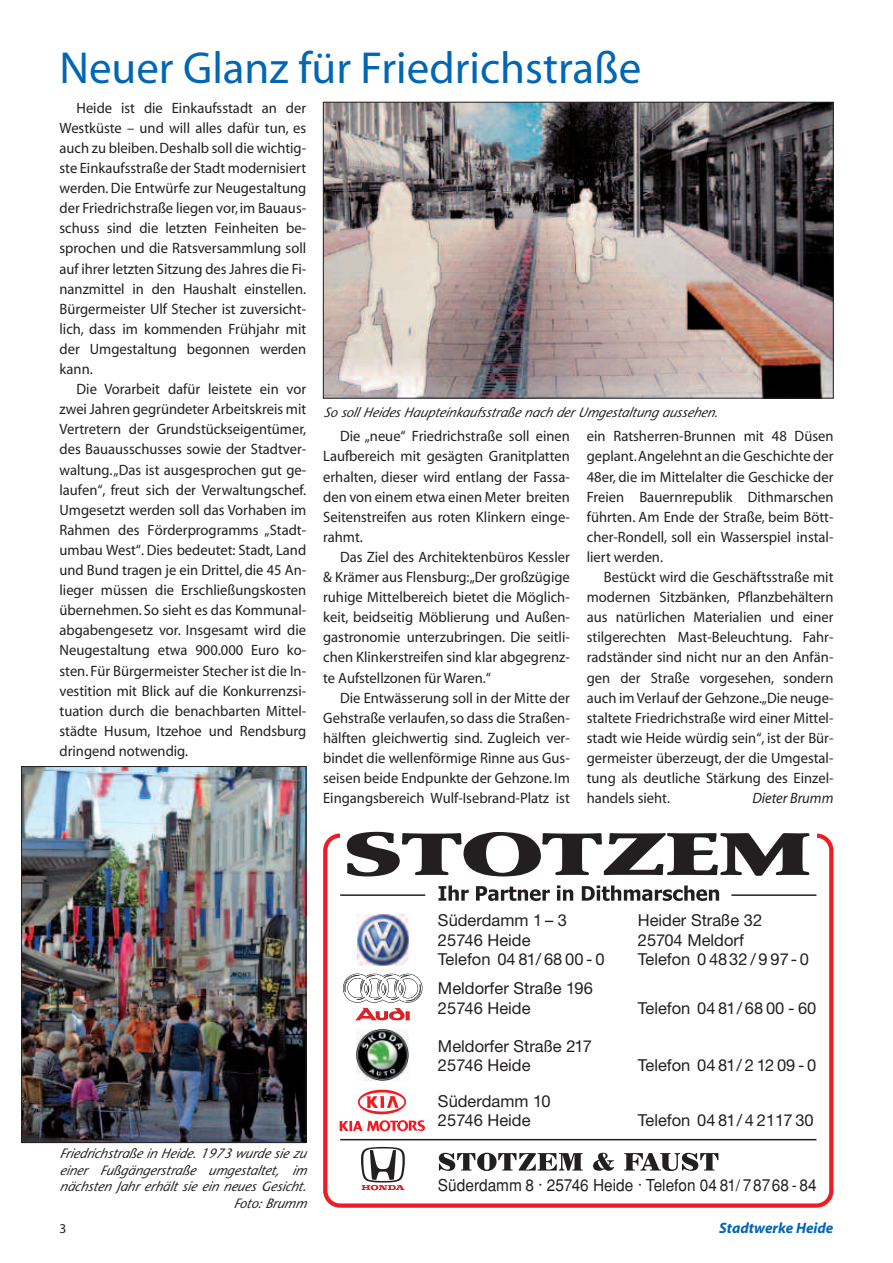
<style>
.page{position:relative;width:893px;height:1263px;background:#fff}
.page>*{position:absolute;margin:0;border:0;box-sizing:border-box;transform-origin:0 0}
.t1{font:45px "Myriad";color:#0166b3}
.t2{font:16.5px/19.5px "Helvetica Neue";color:#231f20}
.t3{font:condensed 16.5px "Helvetica";color:#231f20;scale:1.14 1}
.t4{font:15px/20.1px "Myriad";color:#231f20;text-align:justify}
.t5{font:italic 700 15px "Myriad";color:#0166b3}
.t6{font:italic 15px "Myriad";color:#231f20}
.t7{font:italic 13.5px/16.5px "Stone Sans";color:#231f20;text-align:right}
.t8{font:13.5px "Myriad";color:#231f20}
</style>
<div class="page">
<img style="left:325px;top:104px;width:506px;height:292px">
<div style="left:323px;top:102px;width:510px;height:296px;border:1px solid #231f20"></div>
<img style="left:23px;top:768px;width:281px;height:373px">
<div style="left:21px;top:766px;width:285px;height:377px;border:1px solid #231f20"></div>
<svg style="left:323px;top:833px;width:510px;height:375px"></svg>
<svg style="left:439px;top:1153px;width:144px;height:18px"></svg>
<svg style="left:593px;top:1153px;width:21px;height:18px"></svg>
<svg style="left:624px;top:1153px;width:94px;height:18px"></svg>
<img style="left:357px;top:914px;width:51px;height:51px">
<img style="left:357px;top:1029px;width:51px;height:51px">
<img style="left:338px;top:1119px;width:89px;height:14px">
<img style="left:338px;top:1089px;width:89px;height:28px">
<hr style="left:340px;top:1139px;width:476px;height:1px;background:#231f20">
<div style="left:340px;top:829px;width:476px;height:53px;background:#fff"></div>
<svg style="left:347px;top:832px;width:462px;height:44px"></svg>
<svg style="left:438px;top:885px;width:31px;height:16px"></svg>
<svg style="left:476px;top:886px;width:74px;height:15px"></svg>
<svg style="left:557px;top:885px;width:16px;height:16px"></svg>
<svg style="left:582px;top:885px;width:137px;height:16px"></svg>
<hr style="left:340px;top:894px;width:85px;height:2px;background:#231f20">
<hr style="left:731px;top:894px;width:85px;height:2px;background:#231f20">
<svg style="left:361px;top:1147px;width:44px;height:43px"></svg>
<svg style="left:342px;top:971px;width:81px;height:49px"></svg>
<h1 class="t1" style="left:60px;top:51px;width:583px">Neuer Glanz für Friedrichstraße</h1>
<p class="t4" style="left:60px;top:99px;width:248px;text-indent:17px">Heide ist die Einkaufsstadt an der Westküste – und will alles dafür tun, es auch zu bleiben. Deshalb soll die wichtig&shy;ste Einkaufsstraße der Stadt modernisiert werden. Die Entwürfe zur Neugestaltung der Friedrichstraße liegen vor, im Bauaus&shy;schuss sind die letzten Feinheiten be&shy;sprochen und die Ratsversammlung soll auf ihrer letzten Sitzung des Jahres die Fi&shy;nanzmittel in den Haushalt einstellen.<br>Bürgermeister Ulf Stecher ist zuversicht&shy;lich, dass im kommenden Frühjahr mit der Umgestaltung begonnen werden kann.</p>
<p class="t4" style="left:60px;top:380px;width:248px;text-indent:17px">Die Vorarbeit dafür leistete ein vor zwei Jahren gegründeter Arbeitskreis mit Vertretern der Grundstückseigentümer, des Bauausschusses sowie der Stadtver&shy;waltung.„Das ist ausgesprochen gut ge&shy;laufen“, freut sich der Verwaltungschef.<br>Umgesetzt werden soll das Vorhaben im Rahmen des Förderprogramms „Stadt&shy;umbau West“. Dies bedeutet: Stadt, Land und Bund tragen je ein Drittel, die 45 An&shy;lieger müssen die Erschließungskosten übernehmen. So sieht es das Kommunal&shy;abgabengesetz vor. Insgesamt wird die Neugestaltung etwa 900.000 Euro ko&shy;sten. Für Bürgermeister Stecher ist die In&shy;vestition mit Blick auf die Konkurrenzsi&shy;tuation durch die benachbarten Mittel&shy;städte Husum, Itzehoe und Rendsburg dringend notwendig.</p>
<p class="t7" style="left:323px;top:406px;width:399px">So soll Heides Haup teinkaufsstraße nach der Umgestaltung aussehen.</p>
<p class="t4" style="left:323px;top:427px;width:248px;text-indent:17px">Die „neue“ Friedrichstraße soll einen Laufbereich mit gesägten Granitplatten erhalten, dieser wird entlang der Fassa&shy;den von einem etwa einen Meter breiten Seitenstreifen aus roten Klinkern einge&shy;rahmt.</p>
<p class="t4" style="left:323px;top:548px;width:248px;text-indent:17px">Das Ziel des Architektenbüros Kessler &amp; Krämer aus Flensburg:„Der großzügige ruhige Mittelbereich bietet die Möglich&shy;keit, beidseitig Möblierung und Außen&shy;gastronomie unterzubringen. Die seitli&shy;chen Klinkerstreifen sind klar abgegrenz&shy;te Aufstellzonen für Waren.“</p>
<p class="t4" style="left:323px;top:689px;width:248px;text-indent:17px">Die Entwässerung soll in der Mitte der Gehstraße verlaufen, so dass die Straßen&shy;hälften gleichwertig sind. Zugleich ver&shy;bindet die wellenförmige Rinne aus Gus&shy;seisen beide Endpunkte der Gehzone. Im Eingangsbereich Wulf-Isebrand-Platz ist</p>
<p class="t4" style="left:587px;top:427px;width:248px">ein Ratsherren-Brunnen mit 48 Düsen geplant.Angelehnt an die Geschichte der 48er, die im Mittelalter die Geschicke der Freien Bauernrepublik Dithmarschen führten. Am Ende der Straße, beim Bött&shy;cher-Rondell, soll ein Wasserspiel instal&shy;liert werden.</p>
<p class="t4" style="left:587px;top:568px;width:248px;text-indent:17px">Bestückt wird die Geschäftsstraße mit modernen Sitzbänken, Pflanzbehältern aus natürlichen Materialien und einer stilgerechten Mast-Beleuchtung. Fahr&shy;radständer sind nicht nur an den Anfän&shy;gen der Straße vorgesehen, sondern auch im Verlauf der Gehzone.„Die neuge&shy;staltete Friedrichstraße wird einer Mittel&shy;stadt wie Heide würdig sein“, ist der Bür&shy;germeister überzeugt, der die Umgestal&shy;tung als deutliche Stärkung des Einzel&shy;handels sieht.</p>
<p class="t6" style="left:752px;top:792px;width:83px">Dieter Brumm</p>
<p class="t7" style="left:60px;top:1146px;width:251px">Friedrichstraße in Heide. 1973 wurde sie zu einer Fußgängerstraße umgestaltet, im nächsten Jahr erhält sie ein neues Gesicht.<br>Foto: Brumm</p>
<p class="t2" style="left:438px;top:912px;width:168px">Süderdamm 1 – 3<br>25746 Heide<br>Telefon 04 81/ 68 00 - 0</p>
<p class="t2" style="left:638px;top:912px;width:173px">Heider Straße 32<br>25704 Meldorf<br>Telefon 0 4832 / 9 97- 0</p>
<p class="t2" style="left:438px;top:980px;width:156px">Meldorfer Straße 196<br>25746 Heide</p>
<p class="t2" style="left:638px;top:999px;width:180px">Telefon 04 81/ 68 00 - 60</p>
<p class="t2" style="left:438px;top:1037px;width:156px">Meldorfer Straße 217<br>25746 Heide</p>
<p class="t2" style="left:438px;top:1093px;width:114px">Süderdamm 10<br>25746 Heide</p>
<p class="t2" style="left:638px;top:1057px;width:180px">Telefon 04 81/ 2 12 09 - 0</p>
<p class="t2" style="left:638px;top:1112px;width:177px">Telefon 04 81/ 4 2117 30</p>
<p class="t3" style="left:438px;top:1175px;width:334px">Süderdamm 8 · 25746 Heide · Telefon 04 81/ 78768 - 84</p>
<p class="t8" style="left:60px;top:1224px;width:8px">3</p>
<p class="t5" style="left:719px;top:1222px;width:116px">Stadtwerke Heide</p>
</div>
